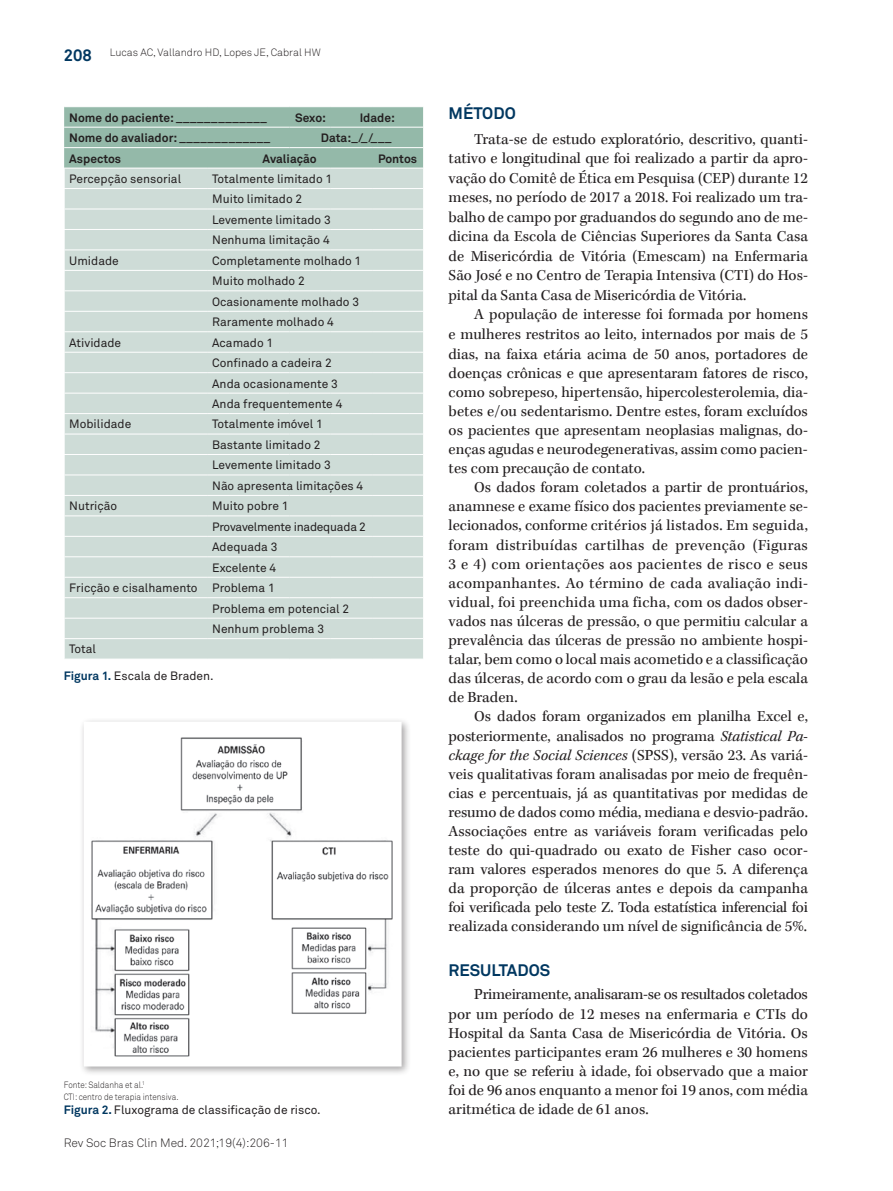
<style>
.page{position:relative;width:893px;height:1191px;background:#fff}
.page>*{position:absolute;margin:0;border:0;box-sizing:border-box;transform-origin:0 0}
.t1{font:700 16.5px "Akkurat Pro";color:#003760}
.t2{font:15.75px/19px "Kepler Std";color:#231f20;text-align:justify}
.t3{font:12px/20.4px "Akkurat Pro";color:#231f20}
.t4{font:700 12px "Akkurat Pro";color:#231f20}
.t5{font:12px "Akkurat Light Pro";color:#231f20}
.t6{font:12px "Akkurat Pro";letter-spacing:-.02em;color:#231f20}
.t7{font:10.5px "Akkurat Light Pro";color:#231f20}
.t8{font:9px/12px "Akkurat Light Pro";color:#231f20;scale:.9 1}
.s1{font-weight:700;color:#003760}
.s2{font-style:italic}
</style>
<div class="page">
<svg style="left:64px;top:107px;width:359px;height:551px;background:#cad9d3"></svg>
<hr style="left:64px;top:168px;width:143px;height:1px;background:#fff">
<hr style="left:207px;top:168px;width:83px;height:1px;background:#fff">
<hr style="left:290px;top:168px;width:41px;height:1px;background:#fff">
<hr style="left:331px;top:168px;width:41px;height:1px;background:#fff">
<hr style="left:372px;top:168px;width:51px;height:1px;background:#fff">
<hr style="left:290px;top:127px;width:41px;height:1px;background:#fff">
<hr style="left:290px;top:147px;width:41px;height:1px;background:#fff">
<hr style="left:331px;top:147px;width:41px;height:1px;background:#fff">
<hr style="left:372px;top:147px;width:51px;height:1px;background:#fff">
<hr style="left:331px;top:127px;width:41px;height:1px;background:#fff">
<hr style="left:372px;top:127px;width:51px;height:1px;background:#fff">
<hr style="left:64px;top:127px;width:143px;height:1px;background:#fff">
<hr style="left:207px;top:127px;width:83px;height:1px;background:#fff">
<hr style="left:64px;top:147px;width:143px;height:1px;background:#fff">
<hr style="left:207px;top:147px;width:83px;height:1px;background:#fff">
<div style="left:79px;top:717px;width:332px;height:359px;background:#231f20;opacity:.4"></div>
<img style="left:88px;top:725px;width:310px;height:337px">
<div style="left:84px;top:721px;width:318px;height:345px;border:3px solid #fff"></div>
<p class="t1" style="left:64px;top:45px;width:30px">208</p>
<p class="t7" style="left:110px;top:47px;width:213px">Lucas AC, Vallandro HD, Lopes JE, Cabral HW</p>
<p class="t4" style="left:69px;top:110px;width:200px">Nome do paciente: _____________</p>
<p class="t4" style="left:295px;top:110px;width:32px">Sexo:</p>
<p class="t4" style="left:360px;top:110px;width:37px">Idade:</p>
<p class="t4" style="left:69px;top:130px;width:203px">Nome do avaliador: _____________</p>
<p class="t4" style="left:321px;top:130px;width:72px">Data:_/_/___</p>
<p class="t4" style="left:69px;top:151px;width:53px">Aspectos</p>
<p class="t4" style="left:263px;top:151px;width:56px">Avaliação</p>
<p class="t4" style="left:378px;top:151px;width:41px">Pontos</p>
<p class="t3" style="left:69px;top:169px;width:113px">Percepção sensorial</p>
<p class="t3" style="left:212px;top:169px;width:122px">Totalmente limitado 1<br>Muito limitado 2<br>Levemente limitado 3<br>Nenhuma limitação 4</p>
<p class="t3" style="left:69px;top:251px;width:51px">Umidade</p>
<p class="t3" style="left:212px;top:251px;width:151px">Completamente molhado 1<br>Muito molhado 2<br>Ocasionamente molhado 3<br>Raramente molhado 4</p>
<p class="t3" style="left:69px;top:332px;width:53px">Atividade</p>
<p class="t3" style="left:212px;top:332px;width:132px">Acamado 1<br>Confinado a cadeira 2<br>Anda ocasionamente 3<br>Anda frequentemente 4</p>
<p class="t3" style="left:69px;top:414px;width:64px">Mobilidade</p>
<p class="t3" style="left:212px;top:414px;width:153px">Totalmente imóvel 1<br>Bastante limitado 2<br>Levemente limitado 3<br>Não apresenta limitações 4</p>
<p class="t3" style="left:69px;top:496px;width:50px">Nutrição</p>
<p class="t3" style="left:212px;top:496px;width:78px">Muito pobre 1</p>
<p class="t6" style="left:212px;top:519px;width:155px">Provavelmente inadequada 2</p>
<p class="t3" style="left:212px;top:537px;width:67px">Adequada 3</p>
<p class="t3" style="left:212px;top:557px;width:66px">Excelente 4</p>
<p class="t3" style="left:69px;top:578px;width:207px">Fricção e cisalhamento Problema 1</p>
<p class="t3" style="left:212px;top:598px;width:138px">Problema em potencial 2</p>
<p class="t3" style="left:212px;top:619px;width:113px">Nenhum problema 3</p>
<p class="t3" style="left:69px;top:639px;width:28px">Total</p>
<p class="t3" style="left:64px;top:666px;width:151px"><span class="s1">Figura 1.</span> Escala de Braden.</p>
<p class="t8" style="left:64px;top:1079px;width:129px">Fonte: Saldanha et al.<sup>1<br></sup>CTI: centro de terapia intensiva.</p>
<p class="t3" style="left:64px;top:1100px;width:259px"><span class="s1">Figura 2.</span> Fluxograma de classificação de risco.</p>
<p class="t5" style="left:64px;top:1135px;width:226px">Rev Soc Bras Clin Med. 2021;19(4):206-11</p>
<p class="t1" style="left:449px;top:103px;width:69px">MÉTODO</p>
<p class="t2" style="left:449px;top:129px;width:361px;line-height:19.5px;text-indent:26px">Trata-se de estudo exploratório, descritivo, quanti&shy;tativo e longitudinal que foi realizado a partir da apro&shy;vação do Comitê de Ética em Pesquisa (CEP) durante 12 meses, no período de 2017 a 2018. Foi realizado um tra&shy;balho de campo por graduandos do segundo ano de me&shy;dicina da Escola de Ciências Superiores da Santa Casa de Misericórdia de Vitória (Emescam) na Enfermaria São José e no Centro de Terapia Intensiva (CTI) do Hos&shy;pital da Santa Casa de Misericórdia de Vitória.</p>
<p class="t2" style="left:449px;top:305px;width:361px;text-indent:26px">A população de interesse foi formada por homens e mulheres restritos ao leito, internados por mais de 5 dias, na faixa etária acima de 50 anos, portadores de doenças crônicas e que apresentaram fatores de risco, como sobrepeso, hipertensão, hipercolesterolemia, dia&shy;betes e/ou sedentarismo. Dentre estes, foram excluídos os pacientes que apresentam neoplasias malignas, do&shy;enças agudas e neurodegenerativas, assim como pacien&shy;tes com precaução de contato.</p>
<p class="t2" style="left:449px;top:478px;width:361px;text-indent:26px">Os dados foram coletados a partir de prontuários, anamnese e exame físico dos pacientes previamente se&shy;lecionados, conforme critérios já listados. Em seguida, foram distribuídas cartilhas de prevenção (Figuras 3 e 4) com orientações aos pacientes de risco e seus acompanhantes. Ao término de cada avaliação indi&shy;vidual, foi preenchida uma ficha, com os dados obser&shy;vados nas úlceras de pressão, o que permitiu calcular a prevalência das úlceras de pressão no ambiente hospi&shy;talar, bem como o local mais acometido e a classificação das úlceras, de acordo com o grau da lesão e pela escala de Braden.</p>
<p class="t2" style="left:449px;top:707px;width:361px;text-indent:26px">Os dados foram organizados em planilha Excel e, posteriormente, analisados no programa <span class="s2">Statistical Pa&shy;ckage for the Social Sciences</span> (SPSS), versão 23. As variá&shy;veis qualitativas foram analisadas por meio de frequên&shy;cias e percentuais, já as quantitativas por medidas de resumo de dados como média, mediana e desvio-padrão.<br>Associações entre as variáveis foram verificadas pelo teste do qui-quadrado ou exato de Fisher caso ocor&shy;ram valores esperados menores do que 5. A diferença da proporção de úlceras antes e depois da campanha foi verificada pelo teste Z. Toda estatística inferencial foi realizada considerando um nível de significância de 5%.</p>
<p class="t1" style="left:449px;top:960px;width:103px">RESULTADOS</p>
<p class="t2" style="left:449px;top:985px;width:361px;text-indent:26px">Primeiramente, analisaram-se os resultados coletados por um período de 12 meses na enfermaria e CTIs do Hospital da Santa Casa de Misericórdia de Vitória. Os pacientes participantes eram 26 mulheres e 30 homens e, no que se referiu à idade, foi observado que a maior foi de 96 anos enquanto a menor foi 19 anos, com média aritmética de idade de 61 anos.</p>
</div>
